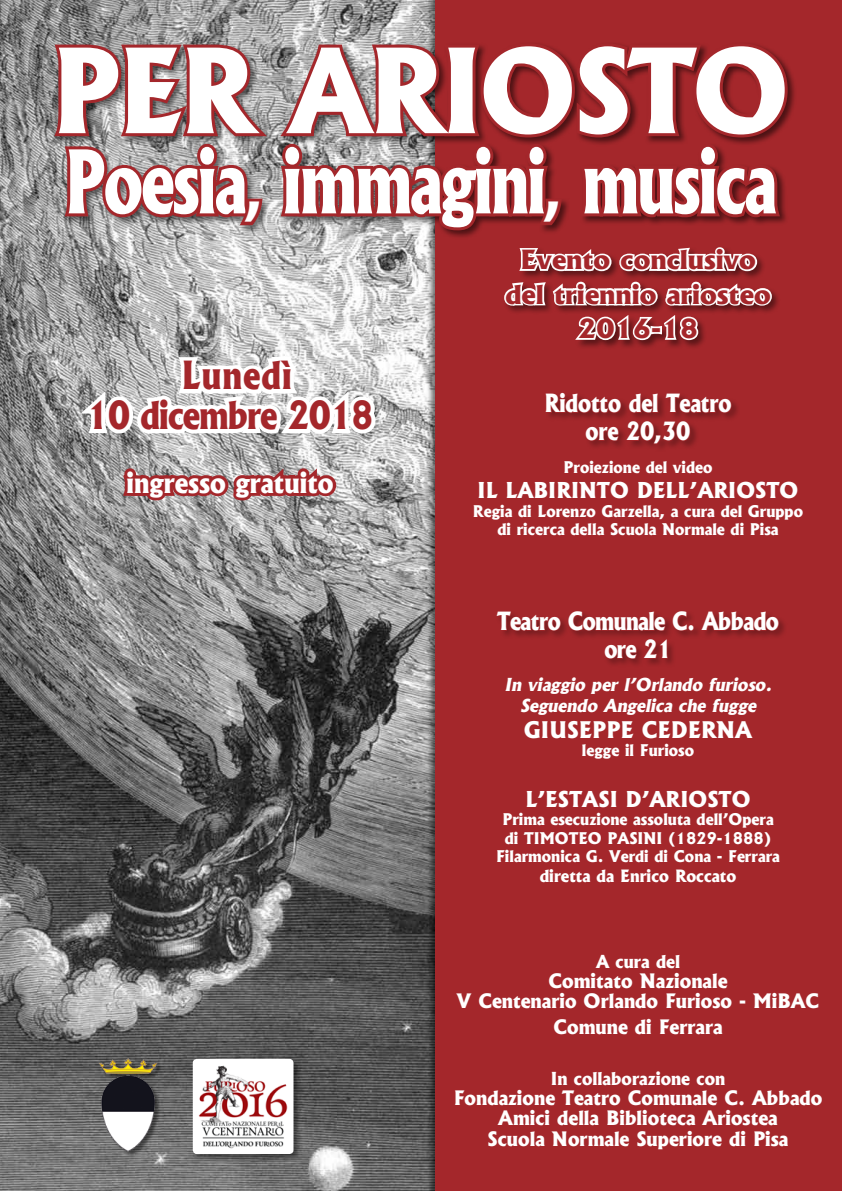
<style>
.page{position:relative;width:842px;height:1191px;background:#fff}
.page>*{position:absolute;margin:0;border:0;box-sizing:border-box;transform-origin:0 0}
.t1{font:800 112.2px "Albertus";color:#fff;scale:.96 1}
.t2{font:800 83.9px "Albertus";letter-spacing:-.03em;color:#fff;scale:.77 1}
.t3{font:800 37.1px/39.7px "Albertus";letter-spacing:-.03em;color:#a4272b;text-align:center;scale:.9 1}
.t4{font:800 27.1px "Albertus";color:#fff;scale:.96 1}
.t5{font:800 25.2px/34.4px "Albertus";color:#a4272b;text-align:center;scale:1.09 1}
.t6{font:800 24px/28px "Albertus";letter-spacing:-.025em;color:#fff;text-align:center;scale:.9 1}
.t7{font:800 21.9px "Albertus";color:#fff}
.t8{font:800 20.9px "Albertus";color:#fff}
.t9{font:800 19px/20px "Albertus";color:#fff;text-align:center}
.t10{font:italic 800 17.1px/20.6px "Albertus";letter-spacing:-.23em;color:#fff;text-align:center}
.t11{font:800 17.1px "Albertus";color:#fff}
.t12{font:800 16.2px "Albertus";color:#fff}
.t13{font:800 15.4px/18.5px "Albertus";color:#fff;text-align:center}
.s1{font-size:61.4px}
</style>
<div class="page">
<img style="left:0;top:0;width:426px;height:1191px">
<div style="left:435px;top:0;width:407px;height:1191px;background:#a4272b"></div>
<div style="left:100px;top:1060px;width:64px;height:97px;background:#000;opacity:.45"></div>
<img style="left:98px;top:1058px;width:61px;height:96px">
<svg style="left:70px;top:352px;width:312px;height:153px"></svg>
<div style="left:503px;top:246px;width:278px;height:103px;background:#000;opacity:.45"></div>
<svg style="left:503px;top:246px;width:271px;height:97px"></svg>
<div style="left:191px;top:1057px;width:112px;height:106px;background:#000;opacity:.45"></div>
<img style="left:193px;top:1058px;width:100px;height:96px">
<div style="left:495px;top:610px;width:293px;height:58px;background:#000;opacity:.35"></div>
<svg style="left:496px;top:611px;width:65px;height:20px"></svg>
<svg style="left:568px;top:611px;width:98px;height:20px"></svg>
<svg style="left:673px;top:611px;width:21px;height:20px"></svg>
<svg style="left:701px;top:611px;width:78px;height:20px"></svg>
<svg style="left:604px;top:645px;width:33px;height:14px"></svg>
<svg style="left:644px;top:639px;width:24px;height:19px"></svg>
<div style="left:545px;top:392px;width:195px;height:61px;background:#000;opacity:.35"></div>
<svg style="left:545px;top:393px;width:76px;height:20px"></svg>
<svg style="left:629px;top:394px;width:29px;height:19px"></svg>
<svg style="left:665px;top:394px;width:66px;height:19px"></svg>
<svg style="left:585px;top:427px;width:34px;height:14px"></svg>
<svg style="left:626px;top:421px;width:64px;height:23px"></svg>
<div style="left:54px;top:42px;width:743px;height:198px;background:#000;opacity:.54"></div>
<svg style="left:50px;top:40px;width:741px;height:195px"></svg>
<h1 class="t1" style="left:51px;top:17px;width:323px">PER ariosto</h1>
<h2 class="t2" style="left:64px;top:127px;width:927px">Poesia<span class="s1">,</span> immagini<span class="s1">,</span> musica</h2>
<h3 class="t3" style="left:87px;top:355px;width:320px">Lunedì<br>10 dicembre 2018</h3>
<h3 class="t4" style="left:126px;top:465px;width:217px">ingresso gratuito</h3>
<h3 class="t5" style="left:505px;top:242px;width:245px">Evento conclusivo del triennio ariosteo<br>2016-18</h3>
<h3 class="t6" style="left:544px;top:389px;width:209px">Ridotto del Teatro ore 20,30</h3>
<p class="t13" style="left:563px;top:458px;width:150px">Proiezione del video</p>
<h3 class="t8" style="left:478px;top:476px;width:322px">IL LABIRINTO DELL’ARIOSTO</h3>
<p class="t13" style="left:473px;top:501px;width:332px">Regia di Lorenzo Garzella, a cura del Gruppo di ricerca della Scuola Normale di Pisa</p>
<h3 class="t6" style="left:497px;top:607px;width:315px">Teatro Comunale C. Abbado ore 21</h3>
<p class="t10" style="left:504px;top:674px;width:273px">In viaggio per l’Orlando furioso.<br>Seguendo Angelica che fugge</p>
<h3 class="t7" style="left:524px;top:715px;width:58px">Giuseppe</h3>
<h3 class="t7" style="left:642px;top:715px;width:33px">Cederna</h3>
<p class="t13" style="left:582px;top:741px;width:114px">legge il Furioso</p>
<h3 class="t8" style="left:525px;top:785px;width:33px">l’estasi</h3>
<h3 class="t8" style="left:625px;top:785px;width:40px">d’ariosto</h3>
<p class="t13" style="left:496px;top:810px;width:285px">Prima esecuzione assoluta dell’Opera di TIMOTEO PASINI (1829-1888)<br>Filarmonica G. Verdi di Cona - Ferrara</p>
<p class="t12" style="left:540px;top:865px;width:198px">diretta da Enrico Roccato</p>
<p class="t11" style="left:596px;top:950px;width:86px">A cura del</p>
<p class="t9" style="left:457px;top:970px;width:364px">Comitato Nazionale<br>V Centenario Orlando Furioso - MiBAC</p>
<p class="t9" style="left:553px;top:1016px;width:171px">Comune di Ferrara</p>
<p class="t11" style="left:551px;top:1067px;width:176px">In collaborazione con</p>
<p class="t9" style="left:454px;top:1088px;width:370px">Fondazione Teatro Comunale C. Abbado<br>Amici della Biblioteca Ariostea<br>Scuola Normale Superiore di Pisa</p>
</div>
